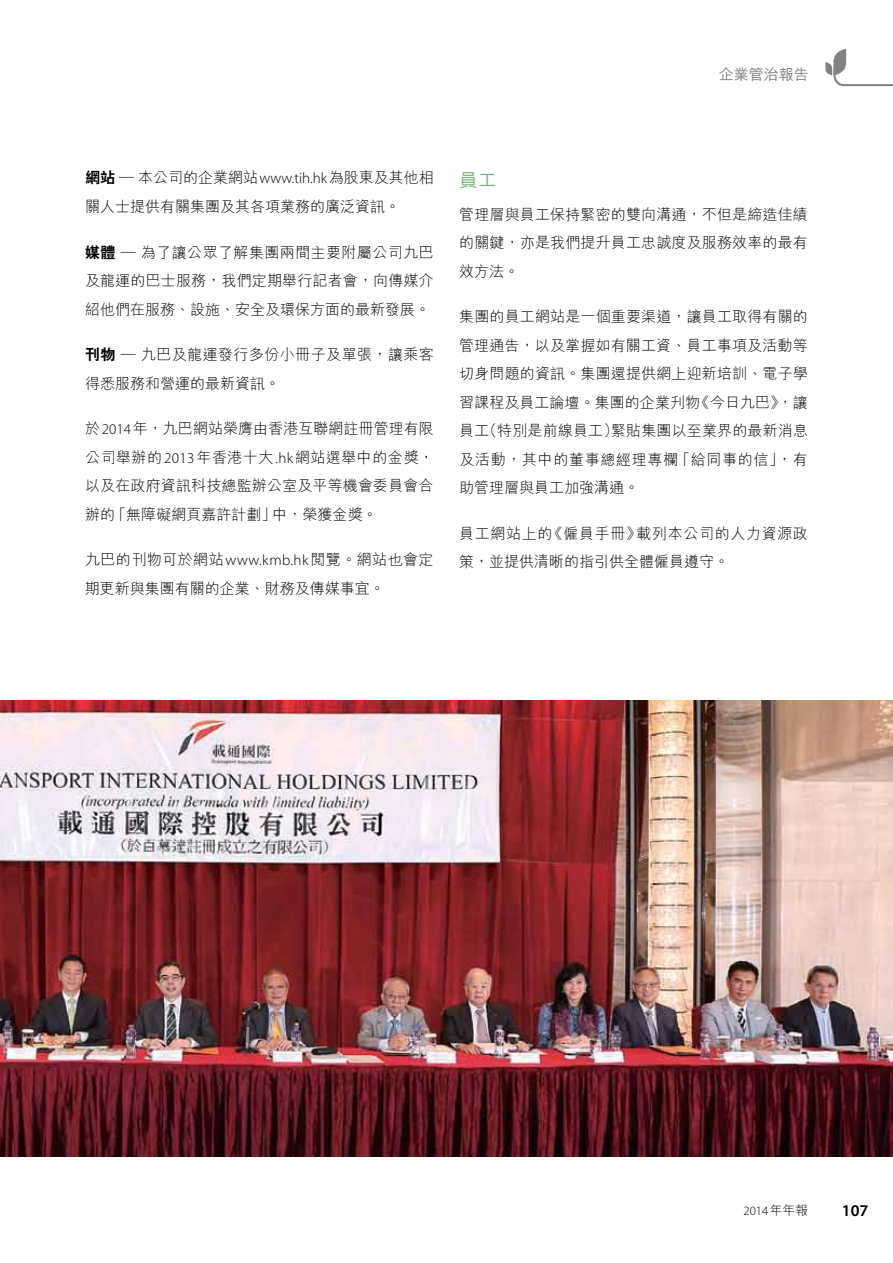
<style>
.page{position:relative;width:893px;height:1263px;background:#fff}
.page>*{position:absolute;margin:0;border:0;box-sizing:border-box;transform-origin:0 0}
.t1{font:500 18.75px "M Hei HK";color:#79b077}
.t2{font:600 16.5px "Myriad Pro";color:#000}
.t3{font:300 15px/28.5px "M Hei HK";letter-spacing:.01em;color:#000;text-align:justify}
.t4{font:300 15px/28.5px "M Hei HK";letter-spacing:.045em;color:#000}
.t5{font:300 15px/28.5px "M Hei HK";letter-spacing:.03em;color:#000}
.t6{font:500 15px "M Hei HK";color:#808284}
.t7{font:300 12.75px "Myriad Pro";color:#000}
.s1{font-family:"C Hei 2 HK";font-weight:800}
.s2{font-family:"Myriad Pro"}
.s3{font-family:"M Hei HK"}
</style>
<div class="page">
<img style="left:0;top:701px;width:893px;height:455px">
<svg style="left:825px;top:49px;width:68px;height:37px"></svg>
<p class="t6" style="left:719px;top:64px;width:92px">企業管治報告</p>
<p class="t3" style="left:85px;top:163px;width:350px"><span class="s1">網站</span> — 本公司的企業網站<span class="s2">www.tih.hk</span>為股東及其他相關人士提供有關集團及其各項業務的廣泛資訊。</p>
<p class="t3" style="left:85px;top:237px;width:350px"><span class="s1">媒體</span> — 為了讓公眾了解集團兩間主要附屬公司九巴及龍運的巴士服務，我們定期舉行記者會，向傳媒介紹他們在服務、設施、安全及環保方面的最新發展。</p>
<p class="t5" style="left:85px;top:340px;width:350px"><span class="s1">刊物</span> — 九巴及龍運發行多份小冊子及單張，讓乘客得悉服務和營運的最新資訊。</p>
<p class="t3" style="left:85px;top:414px;width:350px">於<span class="s2">2014</span>年，九巴網站榮膺由香港互聯網註冊管理有限公司舉辦的<span class="s2">2013</span>年香港十大<span class="s2">.hk</span>網站選舉中的金獎，以及在政府資訊科技總監辦公室及平等機會委員會合辦的「無障礙網頁嘉許計劃」中，榮獲金獎。</p>
<p class="t3" style="left:85px;top:545px;width:350px">九巴的刊物可於網站<span class="s2">www.kmb.hk</span>閱覽。網站也會定期更新與集團有關的企業、財務及傳媒事宜。</p>
<p class="t1" style="left:459px;top:166px;width:39px">員工</p>
<p class="t3" style="left:459px;top:199px;width:350px">管理層與員工保持緊密的雙向溝通，不但是締造佳績的關鍵，亦是我們提升員工忠誠度及服務效率的最有效方法。</p>
<p class="t3" style="left:459px;top:302px;width:350px">集團的員工網站是一個重要渠道，讓員工取得有關的管理通告，以及掌握如有關工資、員工事項及活動等切身問題的資訊。集團還提供網上迎新培訓、電子學習課程及員工論壇。集團的企業刋物《今日九巴》，讓員工（特別是前線員工）緊貼集團以至業界的最新消息及活動，其中的董事總經理專欄「給同事的信」，有助管理層與員工加強溝通。</p>
<p class="t4" style="left:459px;top:518px;width:350px">員工網站上的《僱員手冊》載列本公司的人力資源政策，並提供清晰的指引供全體僱員遵守。</p>
<p class="t7" style="left:743px;top:1204px;width:66px">2014<span class="s3">年年報</span></p>
<p class="t2" style="left:842px;top:1201px;width:28px">107</p>
</div>
